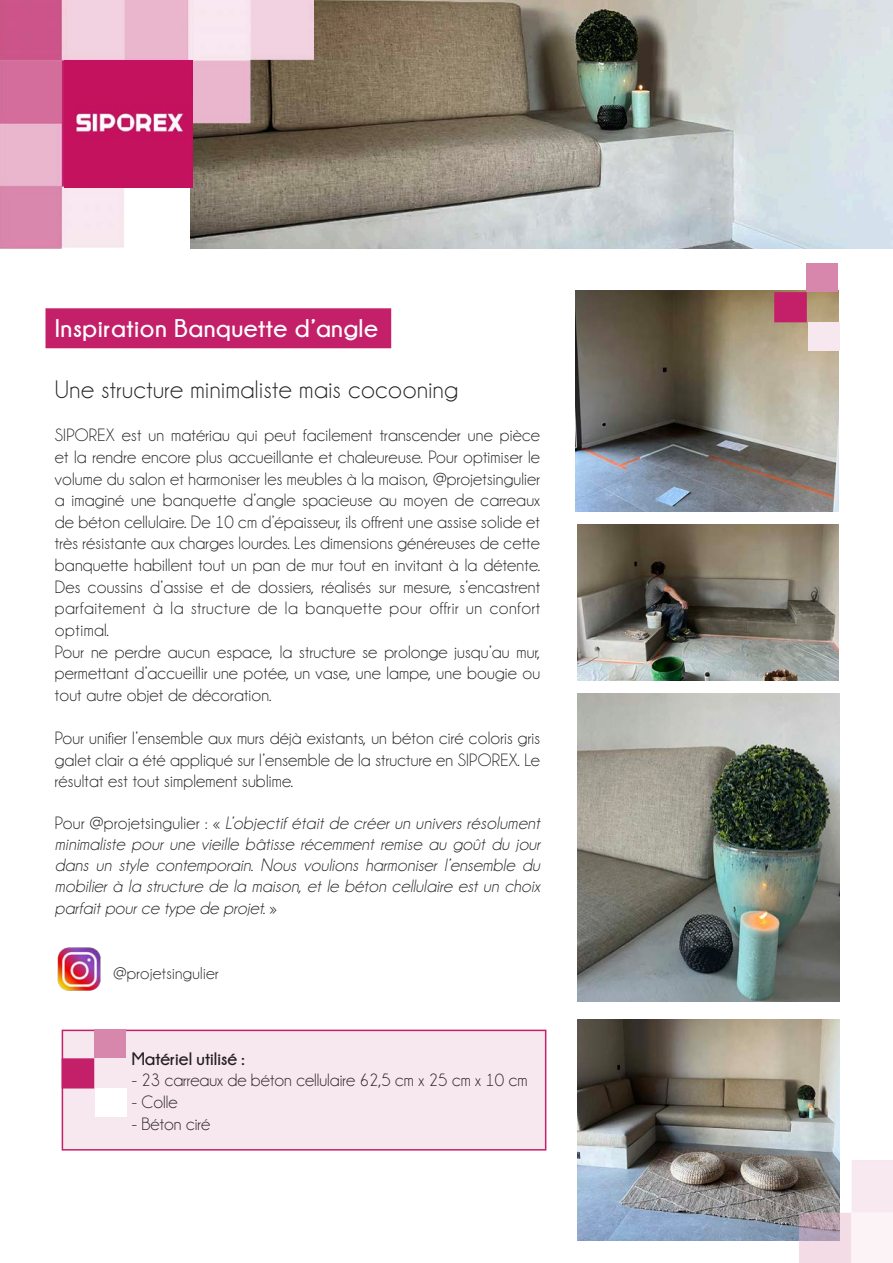
<style>
.page{position:relative;width:893px;height:1263px;background:#fff}
.page>*{position:absolute;margin:0;border:0;box-sizing:border-box;transform-origin:0 0}
.t1{font:25.5px "Champagne&Limousines";letter-spacing:.02em;color:#231f20}
.t2{font:700 25.5px "Champagne&Limousines";letter-spacing:.02em;color:#fff}
.t3{font:18px/21.6px "Champagne&Limousines";letter-spacing:.01em;color:#231f20;text-align:justify}
.t4{font:italic 18px/21.1px "Champagne&Limousines";letter-spacing:.01em;color:#231f20;text-align:justify}
.t5{font:700 18px "Champagne&Limousines";color:#231f20}
.t6{font:17.25px "Champagne&Limousines";letter-spacing:.02em;color:#231f20}
.s1{font-style:normal}
</style>
<div class="page">
<div style="left:45px;top:308px;width:346px;height:40px;background:#c4206a;border:2px solid #c4206a"></div>
<img style="left:314px;top:0;width:579px;height:249px">
<img style="left:0;top:0;width:314px;height:249px">
<img style="left:64px;top:61px;width:128px;height:127px">
<img style="left:575px;top:291px;width:264px;height:221px">
<img style="left:577px;top:524px;width:262px;height:156px">
<img style="left:577px;top:1019px;width:262px;height:221px">
<div style="left:807px;top:263px;width:31px;height:29px;background:#d887ac"></div>
<div style="left:808px;top:322px;width:31px;height:29px;background:#f7e7ee"></div>
<div style="left:774px;top:292px;width:33px;height:30px;background:#c4206a;border:2px solid #c4206a"></div>
<img style="left:790px;top:1160px;width:103px;height:103px">
<div style="left:62px;top:1029px;width:484px;height:121px;background:#f7e7ee;border:2px solid #c4206a"></div>
<div style="left:94px;top:1029px;width:31px;height:29px;background:#d887ac"></div>
<div style="left:95px;top:1088px;width:32px;height:29px;background:#fff"></div>
<div style="left:62px;top:1058px;width:32px;height:30px;background:#c4206a"></div>
<img style="left:57px;top:947px;width:44px;height:44px">
<img style="left:577px;top:693px;width:262px;height:309px">
<p class="t2" style="left:55px;top:314px;width:324px">Inspiration Banquette d’angle</p>
<p class="t1" style="left:55px;top:377px;width:405px">Une structure minimaliste mais cocooning</p>
<p class="t3" style="left:55px;top:425px;width:487px">SIPOREX est un matériau qui peut facilement transcender une pièce et la rendre encore plus accueillante et chaleureuse. Pour optimiser le volume du salon et harmoniser les meubles à la maison, @projetsingulier a imaginé une banquette d’angle spacieuse au moyen de carreaux de béton cellulaire. De 10 cm d’épaisseur, ils offrent une assise solide et très résistante aux charges lourdes. Les dimensions généreuses de cette banquette habillent tout un pan de mur tout en invitant à la détente.<br>Des coussins d’assise et de dossiers, réalisés sur mesure, s’encastrent parfaitement à la structure de la banquette pour offrir un confort optimal.</p>
<p class="t3" style="left:55px;top:641px;width:487px">Pour ne perdre aucun espace, la structure se prolonge jusqu’au mur, permettant d’accueillir une potée, un vase, une lampe, une bougie ou tout autre objet de décoration.</p>
<p class="t3" style="left:55px;top:727px;width:487px">Pour unifier l’ensemble aux murs déjà existants, un béton ciré coloris gris galet clair a été appliqué sur l’ensemble de la structure en SIPOREX. Le résultat est tout simplement sublime.</p>
<p class="t4" style="left:55px;top:813px;width:487px"><span class="s1">Pour @projetsingulier : «</span> L’objectif était de créer un univers résolument minimaliste pour une vieille bâtisse récemment remise au goût du jour dans un style contemporain. Nous voulions harmoniser l’ensemble du mobilier à la structure de la maison, et le béton cellulaire est un choix parfait pour ce type de projet. <span class="s1">»</span></p>
<p class="t6" style="left:113px;top:964px;width:107px">@projetsingulier</p>
<p class="t5" style="left:132px;top:1049px;width:115px">Matériel utilisé :</p>
<p class="t3" style="left:132px;top:1070px;width:397px">- 23 carreaux de béton cellulaire 62,5 cm x 25 cm x 10 cm</p>
<p class="t3" style="left:132px;top:1091px;width:47px">- Colle</p>
<p class="t3" style="left:132px;top:1113px;width:80px">- Béton ciré</p>
</div>
